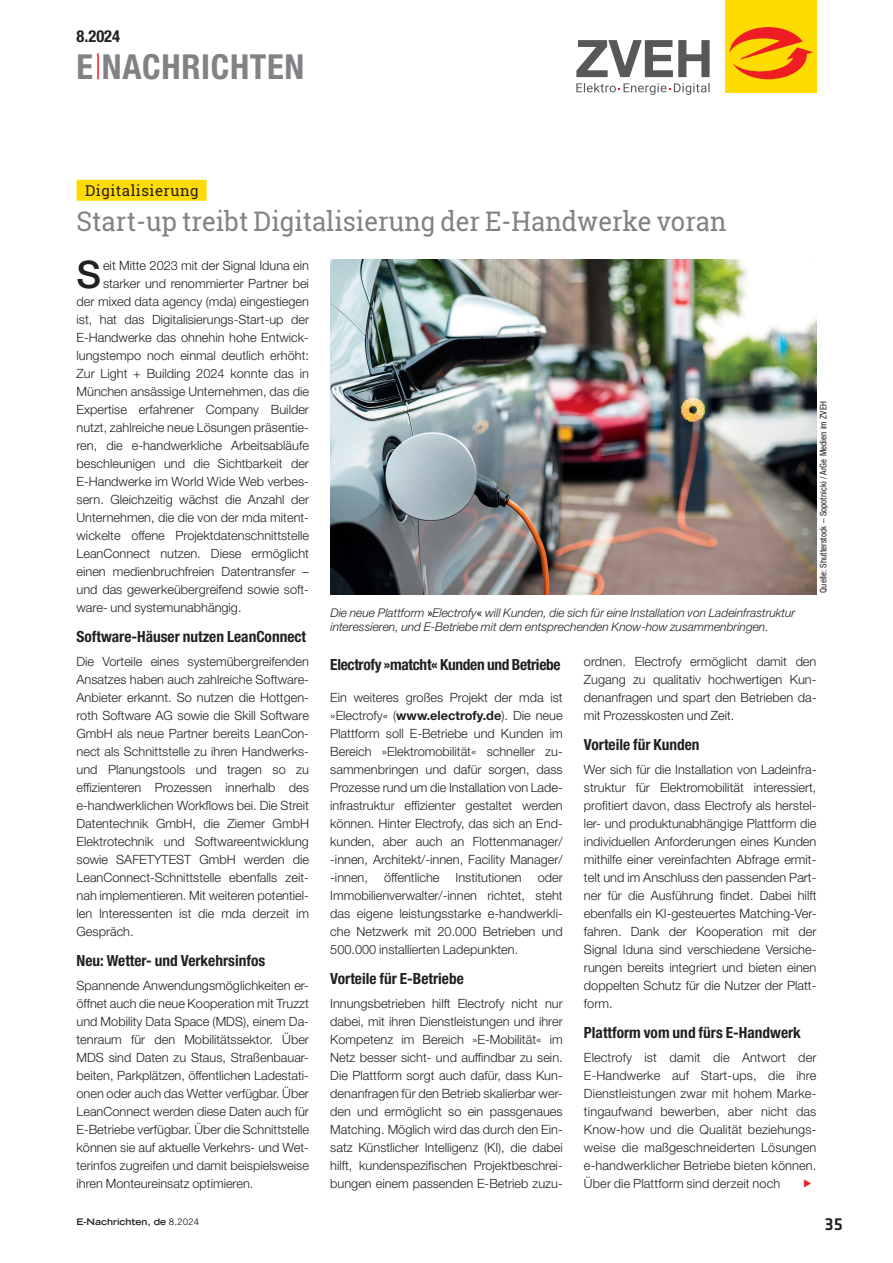
<style>
.page{position:relative;width:893px;height:1263px;background:#fff}
.page>*{position:absolute;margin:0;border:0;box-sizing:border-box;transform-origin:0 0}
._02_gt_bd_in{font:500 37.95px "Helvetica Neue LT Std";color:#231f20}
.t1{font:700 condensed 34.5px "Helvetica Neue LT Std";letter-spacing:.02em;color:#808285}
._03_tt_st_middleware{font:27px "Roboto Slab";color:#808285;scale:.95 1}
.t2{font:500 18px "Klavika Basic";color:#231f20}
.t3{font:700 condensed 16.5px "Helvetica Neue LT Std";color:#231f20}
._02_gt_bd_zw{font:700 condensed 15.3px "Helvetica Neue LT Std";color:#231f20}
._02_gt_bd_zw-2{font:700 condensed 15.3px "Helvetica Neue LT Std";letter-spacing:-.02em;color:#231f20}
._03_tt_dc{font:15px "Roboto Slab";letter-spacing:.035em;color:#231f20}
._02_gt_bd_e0{font:300 12.75px/18px "Helvetica Neue LT Std";color:#231f20;text-align:justify}
._02_gt_bd_in-2{font:300 12.75px "Helvetica Neue LT Std";color:#231f20}
._01_gt_bu_st{font:italic 300 12px/13.5px "Helvetica Neue LT Std";color:#231f20}
._01_gt_bu_qu{font:condensed 9px "Helvetica Neue LT Std";color:#231f20}
.t4{font:700 expanded 9px "Trade Gothic LT Std";color:#231f20}
.s1{font-weight:400;font-stretch:normal}
.s2{font-family:"Roboto Slab";font-weight:400;font-style:normal}
.s3{font-weight:700}
</style>
<div class="page">
<hr style="left:97px;top:53px;width:2px;height:26px;background:#ee1d23">
<div style="left:725px;top:0;width:91px;height:93px;background:#ffdc01"></div>
<svg style="left:730px;top:27px;width:83px;height:52px"></svg>
<svg style="left:576px;top:40px;width:134px;height:37px"></svg>
<svg style="left:576px;top:83px;width:134px;height:12px"></svg>
<img style="left:330px;top:259px;width:486px;height:335px">
<div style="left:77px;top:180px;width:130px;height:21px;background:#ffdc01"></div>
<p class="t3" style="left:77px;top:26px;width:45px">8.2024</p>
<p class="t1" style="left:77px;top:46px;width:229px">E NACHRICHTEN</p>
<p class="_03_tt_dc" style="left:85px;top:180px;width:115px">Digitalisierung</p>
<p class="_03_tt_st_middleware" style="left:77px;top:203px;width:686px">Start-up treibt Digitalisierung der E-Handwerke voran</p>
<p class="_02_gt_bd_in" style="left:77px;top:252px;width:26px">S</p>
<p class="_02_gt_bd_in-2" style="left:103px;top:258px;width:207px">eit Mitte 2023 mit der Signal Iduna ein</p>
<p class="_02_gt_bd_in-2" style="left:103px;top:276px;width:207px">starker und renommierter Partner bei</p>
<p class="_02_gt_bd_in-2" style="left:77px;top:294px;width:234px">der mixed data agency (mda) eingestiegen</p>
<p class="_02_gt_bd_in-2" style="left:77px;top:312px;width:234px">ist, hat das Digitalisierungs-Start-up der</p>
<p class="_02_gt_bd_in-2" style="left:77px;top:330px;width:234px">E-Handwerke das ohnehin hohe Entwick-</p>
<p class="_02_gt_bd_in-2" style="left:77px;top:348px;width:234px">lungstempo noch einmal deutlich erhöht:</p>
<p class="_02_gt_bd_in-2" style="left:77px;top:366px;width:234px">Zur Light + Building 2024 konnte das in</p>
<p class="_02_gt_bd_in-2" style="left:77px;top:384px;width:234px">München ansässige Unternehmen, das die</p>
<p class="_02_gt_bd_in-2" style="left:77px;top:402px;width:234px">Expertise erfahrener Company Builder</p>
<p class="_02_gt_bd_in-2" style="left:77px;top:420px;width:234px">nutzt, zahlreiche neue Lösungen präsentie-</p>
<p class="_02_gt_bd_in-2" style="left:77px;top:438px;width:234px">ren, die e-handwerkliche Arbeitsabläufe</p>
<p class="_02_gt_bd_in-2" style="left:77px;top:456px;width:234px">beschleunigen und die Sichtbarkeit der</p>
<p class="_02_gt_bd_in-2" style="left:77px;top:474px;width:234px">E-Handwerke im World Wide Web verbes-</p>
<p class="_02_gt_bd_in-2" style="left:77px;top:492px;width:234px">sern. Gleichzeitig wächst die Anzahl der</p>
<p class="_02_gt_bd_in-2" style="left:77px;top:510px;width:234px">Unternehmen, die die von der mda mitent-</p>
<p class="_02_gt_bd_in-2" style="left:77px;top:528px;width:234px">wickelte offene Projektdatenschnittstelle</p>
<p class="_02_gt_bd_in-2" style="left:77px;top:546px;width:234px">LeanConnect nutzen. Diese ermöglicht</p>
<p class="_02_gt_bd_in-2" style="left:77px;top:564px;width:234px">einen medienbruchfreien Datentransfer –</p>
<p class="_02_gt_bd_in-2" style="left:77px;top:582px;width:234px">und das gewerkeübergreifend sowie soft-</p>
<p class="_02_gt_bd_in-2" style="left:77px;top:600px;width:167px">ware- und systemunabhängig.</p>
<p class="_02_gt_bd_zw" style="left:77px;top:627px;width:231px">Software-Häuser nutzen LeanConnect</p>
<p class="_02_gt_bd_e0" style="left:77px;top:652px;width:234px">Die Vorteile eines systemübergreifenden Ansatzes haben auch zahlreiche Software-Anbieter erkannt. So nutzen die Hottgen&shy;roth Software AG sowie die Skill Software GmbH als neue Partner bereits LeanCon&shy;nect als Schnittstelle zu ihren Handwerks&shy;und Planungstools und tragen so zu effizienteren Prozessen innerhalb des e-handwerklichen Workflows bei. Die Streit Datentechnik GmbH, die Ziemer GmbH Elektrotechnik und Softwareentwicklung sowie SAFETYTEST GmbH werden die LeanConnect-Schnittstelle ebenfalls zeit&shy;nah implementieren. Mit weiteren potentiel&shy;len Interessenten ist die mda derzeit im Gespräch.</p>
<p class="_02_gt_bd_zw" style="left:77px;top:951px;width:190px">Neu: Wetter- und Verkehrsinfos</p>
<p class="_02_gt_bd_e0" style="left:77px;top:976px;width:234px">Spannende Anwendungsmöglichkeiten er&shy;öffnet auch die neue Kooperation mit Truzzt und Mobility Data Space (MDS), einem Da&shy;tenraum für den Mobilitätssektor. Über MDS sind Daten zu Staus, Straßenbauar&shy;beiten, Parkplätzen, öffentlichen Ladestati&shy;onen oder auch das Wetter verfügbar. Über LeanConnect werden diese Daten auch für E-Betriebe verfügbar. Über die Schnittstelle können sie auf aktuelle Verkehrs- und Wet&shy;terinfos zugreifen und damit beispielsweise ihren Monteureinsatz optimieren.</p>
<p class="t4" style="left:77px;top:1215px;width:124px">E-Nachrichten, de <span class="s1">8.2024</span></p>
<p class="_01_gt_bu_qu" style="left:818px;top:593px;width:193px;rotate:-90deg">Quelle: Shutterstock – Sopotnicki / ArGe Medien im ZVEH</p>
<p class="_01_gt_bu_st" style="left:330px;top:606px;width:466px">Die neue Plattform <span class="s2">»</span>Electrofy<span class="s2">«</span> will Kunden, die sich für eine Installation von Ladeinfrastruktur interessieren, und E-Betriebe mit dem entsprechenden Know-how zusammenbringen.</p>
<p class="_02_gt_bd_e0" style="left:584px;top:652px;width:234px">ordnen. Electrofy ermöglicht damit den Zugang zu qualitativ hochwertigen Kun&shy;denanfragen und spart den Betrieben da&shy;mit Prozesskosten und Zeit.</p>
<p class="_02_gt_bd_zw" style="left:584px;top:735px;width:117px">Vorteile für Kunden</p>
<p class="_02_gt_bd_e0" style="left:584px;top:760px;width:234px">Wer sich für die Installation von Ladeinfra&shy;struktur für Elektromobilität interessiert, profitiert davon, dass Electrofy als herstel&shy;ler- und produktunabhängige Plattform die individuellen Anforderungen eines Kunden mithilfe einer vereinfachten Abfrage ermit&shy;telt und im Anschluss den passenden Part&shy;ner für die Ausführung findet. Dabei hilft ebenfalls ein KI-gesteuertes Matching-Ver&shy;fahren. Dank der Kooperation mit der Signal Iduna sind verschiedene Versiche&shy;rungen bereits integriert und bieten einen doppelten Schutz für die Nutzer der Platt&shy;form.</p>
<p class="_02_gt_bd_zw" style="left:584px;top:1023px;width:218px">Plattform vom und fürs E-Handwerk</p>
<p class="_02_gt_bd_e0" style="left:584px;top:1048px;width:234px">Electrofy ist damit die Antwort der E-Handwerke auf Start-ups, die ihre Dienstleistungen zwar mit hohem Marke&shy;tingaufwand bewerben, aber nicht das Know-how und die Qualität beziehungs&shy;weise die maßgeschneiderten Lösungen e-handwerklicher Betriebe bieten können.<br>Über die Plattform sind derzeit noch</p>
<p class="_02_gt_bd_zw-2" style="left:330px;top:655px;width:232px">Electrofy »matcht« Kunden und Betriebe</p>
<p class="_02_gt_bd_e0" style="left:330px;top:688px;width:234px">Ein weiteres großes Projekt der mda ist »Electrofy« (<span class="s3">www.electrofy.de</span>). Die neue Plattform soll E-Betriebe und Kunden im Bereich »Elektromobilität« schneller zu&shy;sammenbringen und dafür sorgen, dass Prozesse rund um die Installation von Lade&shy;infrastruktur effizienter gestaltet werden können. Hinter Electrofy, das sich an End&shy;kunden, aber auch an Flottenmanager/ -innen, Architekt/-innen, Facility Manager/ -innen,</p>
<p class="_02_gt_bd_e0" style="left:330px;top:868px;width:234px;text-indent:207px">oder Immobilienverwalter/-innen richtet, steht das eigene leistungsstarke e-handwerkli&shy;che Netzwerk mit 20.000 Betrieben und 500.000 installierten Ladepunkten.</p>
<p class="_02_gt_bd_zw" style="left:330px;top:969px;width:135px">Vorteile für E-Betriebe</p>
<p class="_02_gt_bd_e0" style="left:330px;top:994px;width:234px">Innungsbetrieben hilft Electrofy nicht nur dabei, mit ihren Dienstleistungen und ihrer Kompetenz im Bereich »E-Mobilität« im Netz besser sicht- und auffindbar zu sein.<br>Die Plattform sorgt auch dafür, dass Kun&shy;denanfragen für den Betrieb skalierbar wer&shy;den und ermöglicht so ein passgenaues Matching. Möglich wird das durch den Ein&shy;satz Künstlicher Intelligenz (KI), die dabei hilft, kundenspezifischen Projektbeschrei&shy;bungen einem passenden E-Betrieb zuzu-</p>
<p class="_02_gt_bd_e0" style="left:384px;top:868px;width:57px">öffentliche</p>
<p class="_02_gt_bd_e0" style="left:456px;top:868px;width:68px">Institutionen</p>
<p class="t2" style="left:825px;top:1212px;width:19px">35</p>
</div>
